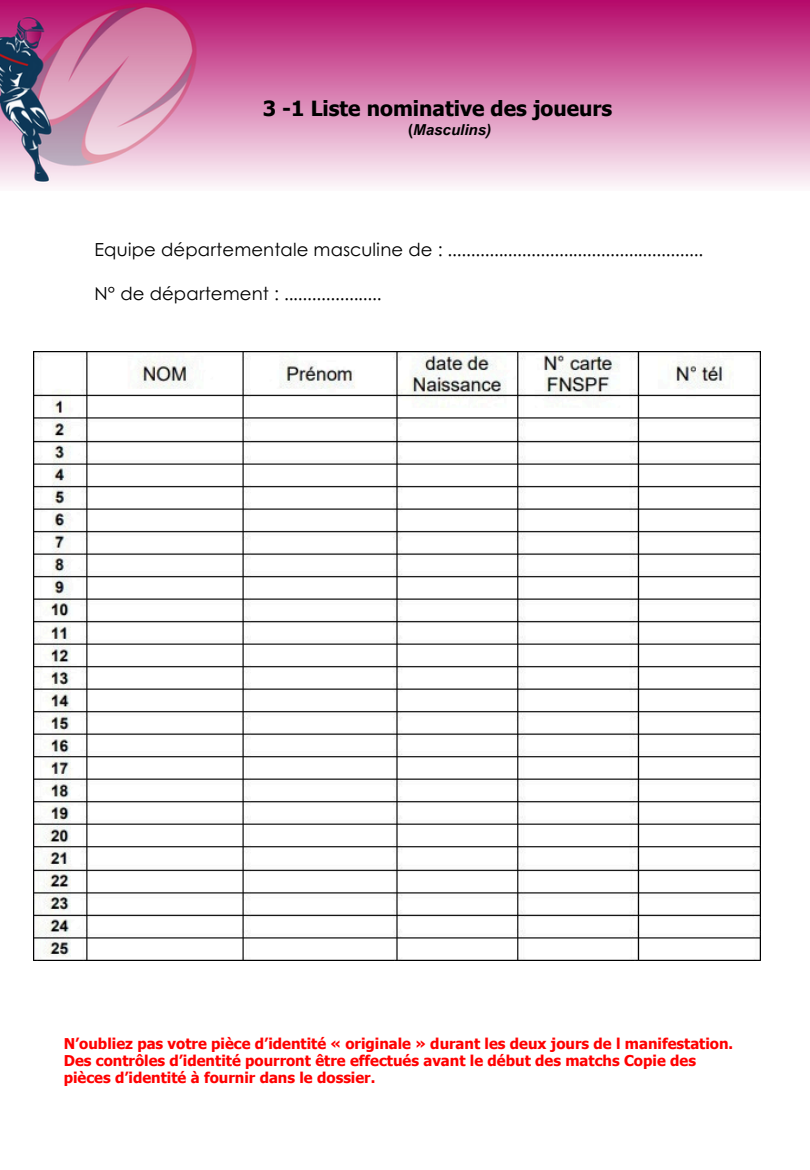
<style>
.page{position:relative;width:810px;height:1170px;background:#fff}
.page>*{position:absolute;margin:0;border:0;box-sizing:border-box;transform-origin:0 0}
.t1{font:700 20.85px "Tahoma";color:#000}
.t2{font:18px "Century Gothic";letter-spacing:.005em;color:#000}
.t3{font:italic 700 15.15px "Arial MT Pro";color:#000}
.t4{font:700 14.85px/16.8px "Tahoma";color:#f00}
.s1{font-style:normal}
</style>
<div class="page">
<img style="left:33px;top:351px;width:727px;height:609px">
<img style="left:1px;top:0;width:809px;height:186px">
<p class="t1" style="left:263px;top:95px;width:351px">3 -1 Liste nominative des joueurs</p>
<p class="t3" style="left:408px;top:124px;width:85px"><span class="s1">(</span>Masculins)</p>
<h1 class="t2" style="left:95px;top:236px;width:610px">Equipe départementale masculine de : .......................................................</h1>
<h1 class="t2" style="left:95px;top:280px;width:289px">N° de département : .....................</h1>
<h2 class="t4" style="left:64px;top:1035px;width:671px">N’oubliez pas votre pièce d’identité « originale » durant les deux jours de l manifestation.<br>Des contrôles d’identité pourront être effectués avant le début des matchs Copie des pièces d’identité à fournir dans le dossier.</h2>
</div>
